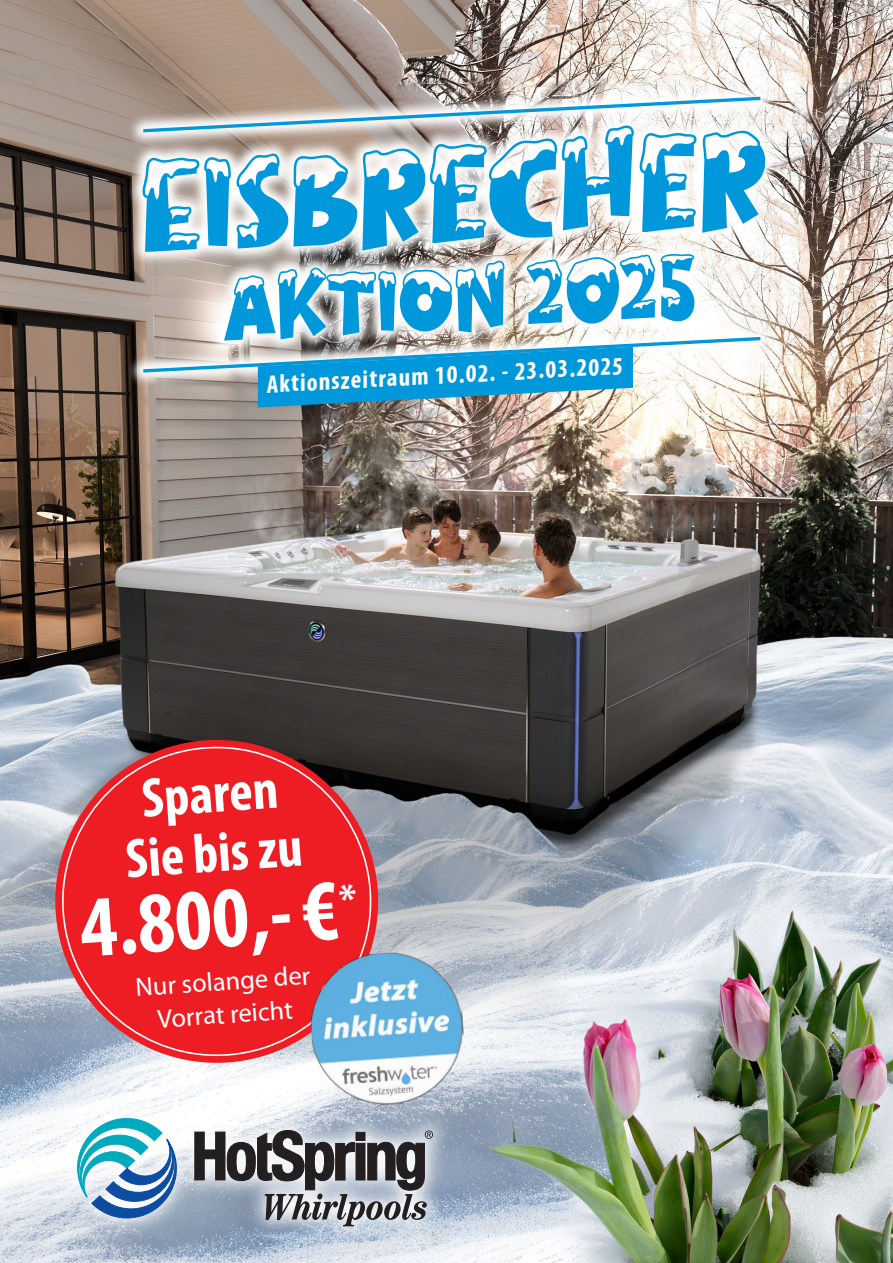
<style>
.page{position:relative;width:893px;height:1263px;background:#fff}
.page>*{position:absolute;margin:0;border:0;box-sizing:border-box;transform-origin:0 0}
.t1{font:700 condensed 87.45px "Myriad Pro";color:#fff}
.t2{font:700 condensed 56.1px/59.4px "Myriad Pro";color:#fff;text-align:center}
.t3{font:26.4px "Myriad Pro";color:#fff}
.t4{font:700 condensed 25.35px "Myriad Pro";color:#fff}
</style>
<div class="page">
<img style="left:0;top:0;width:893px;height:1263px">
<svg style="left:58px;top:1099px;width:394px;height:147px"></svg>
<svg style="left:77px;top:1116px;width:100px;height:102px"></svg>
<svg style="left:194px;top:1130px;width:239px;height:96px;background:#878a91"></svg>
<svg style="left:48px;top:733px;width:337px;height:337px;background:#9699a0"></svg>
<svg style="left:56px;top:741px;width:321px;height:321px;background:#db353b"></svg>
<img style="left:306px;top:948px;width:162px;height:162px">
<svg style="left:126px;top:102px;width:655px;height:177px"></svg>
<svg style="left:142px;top:190px;width:623px;height:72px;fill:#0097db"></svg>
<svg style="left:127px;top:320px;width:649px;height:70px"></svg>
<svg style="left:312px;top:209px;width:17px;height:18px"></svg>
<svg style="left:127px;top:80px;width:649px;height:110px"></svg>
<svg style="left:140px;top:335px;width:624px;height:72px"></svg>
<svg style="left:208px;top:231px;width:503px;height:131px"></svg>
<svg style="left:224px;top:247px;width:471px;height:98px"></svg>
<div style="left:417px;top:294px;width:15px;height:17px;background:#fff;border-radius:50%"></div>
<div style="left:586px;top:285px;width:15px;height:17px;background:#fff;border-radius:50%"></div>
<svg style="left:247px;top:296px;width:7px;height:13px"></svg>
<p class="t4" style="left:265px;top:368px;width:358px;rotate:-3deg">Aktionszeitraum 10.02. - 23.03.2025</p>
<p class="t2" style="left:119px;top:769px;width:179px;rotate:-4deg">Sparen<br>Sie bis zu</p>
<p class="t1" style="left:76px;top:873px;width:279px;rotate:-4deg">4.800,- €<sup>*</sup></p>
<p class="t3" style="left:134px;top:971px;width:177px;rotate:-4deg">Nur solange der</p>
<p class="t3" style="left:157px;top:1002px;width:137px;rotate:-4deg">Vorrat reicht</p>
</div>
